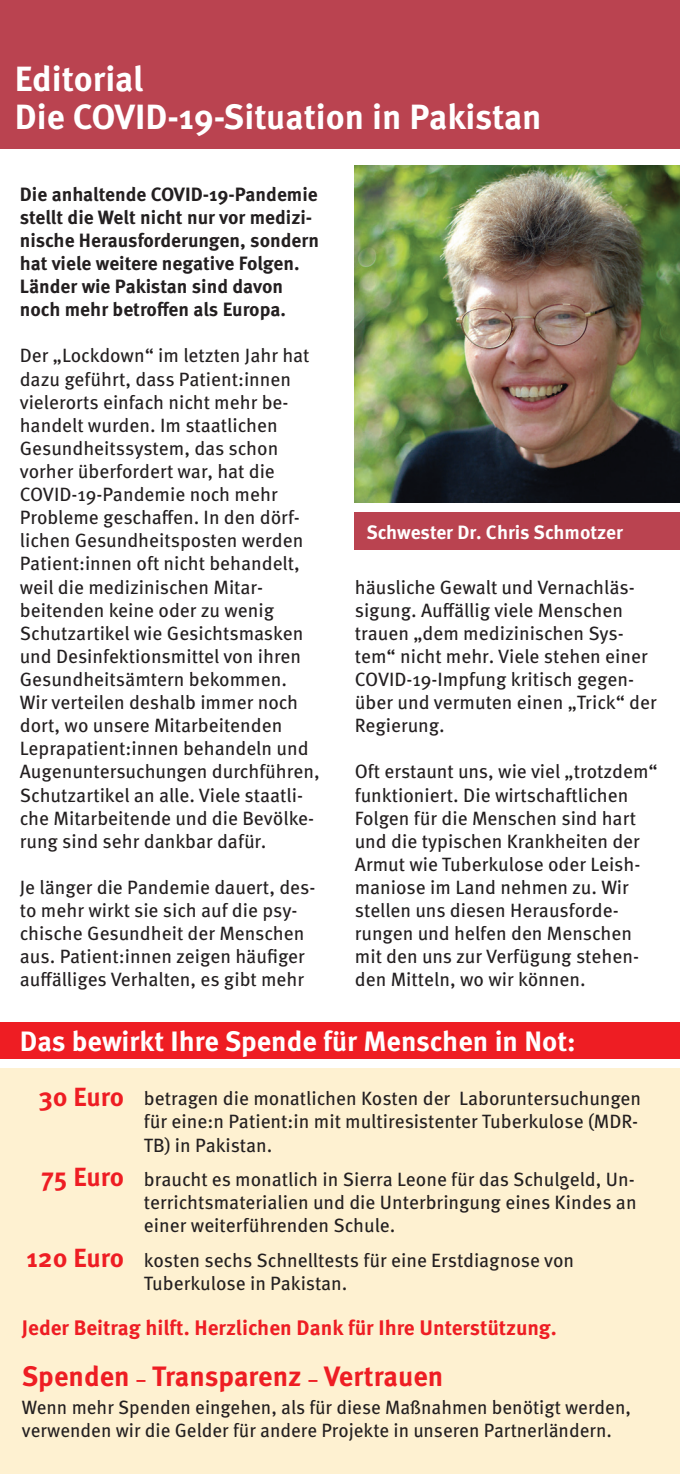
<style>
.page{position:relative;width:680px;height:1474px;background:#fff}
.page>*{position:absolute;margin:0;border:0;box-sizing:border-box;transform-origin:0 0}
.t1{font:700 35px/38.5px "Meta OT";color:#fff}
.t2{font:700 28px "Meta OT";color:#fff}
.t3{font:700 28px "Meta OT";color:#ee1d23}
.t4{font:700 21px "Meta OT";color:#ee1d23}
.t5{font:19.25px/23.1px "Meta OT";color:#231f20}
.t6{font:700 19.25px/23.1px "Meta OT";color:#231f20}
.t7{font:700 19.25px "Meta OT";color:#fff}
.s1{font-weight:700;font-size:26.25px;color:#ee1d23}
.s2{font-size:18.38px}
</style>
<div class="page">
<div style="left:0;top:0;width:680px;height:149px;background:#ba4350"></div>
<div style="left:355px;top:512px;width:325px;height:38px;background:#ba4350"></div>
<img style="left:355px;top:165px;width:325px;height:337px">
<div style="left:0;top:1022px;width:680px;height:36px;background:#ee1d23"></div>
<div style="left:0;top:1068px;width:680px;height:405px;background:#fef1d1"></div>
<h1 class="t1" style="left:15px;top:60px;width:528px">Editorial<br>Die COVID-19- Situation in Pakistan</h1>
<p class="t6" style="left:20px;top:183px;width:301px">Die anhaltende COVID-19-Pandemie stellt die Welt nicht nur vor medizi&shy;nische Herausforderungen, sondern hat viele weitere negative Folgen.<br>Länder wie Pakistan sind davon noch mehr betroffen als Europa.</p>
<p class="t5" style="left:20px;top:345px;width:301px">Der „Lockdown“ im letzten Jahr hat dazu geführt, dass Patient:innen vielerorts einfach nicht mehr be&shy;handelt wurden. Im staatlichen Gesundheitssystem, das schon vorher überfordert war, hat die COVID-19-Pandemie noch mehr Probleme geschaffen. In den dörf&shy;lichen Gesundheitsposten werden Patient:innen oft nicht behandelt, weil die medizinischen Mitar&shy;beitenden keine oder zu wenig Schutzartikel wie Gesichtsmasken und Desinfektionsmittel von ihren Gesundheitsämtern bekommen.<br>Wir verteilen deshalb immer noch dort, wo unsere Mitarbeitenden Leprapatient:innen behandeln und Augenuntersuchungen durchführen, Schutzartikel an alle. Viele staatli&shy;che Mitarbeitende und die Bevölke&shy;rung sind sehr dankbar dafür.</p>
<p class="t5" style="left:20px;top:876px;width:297px">Je länger die Pandemie dauert, des&shy;to mehr wirkt sie sich auf die psy&shy;chische Gesundheit der Menschen aus. Patient:innen zeigen häufiger auffälliges Verhalten, es gibt mehr</p>
<p class="t7" style="left:366px;top:519px;width:258px">Schwester Dr. Chris Schmotzer</p>
<p class="t5" style="left:355px;top:576px;width:303px">häusliche Gewalt und Vernachläs&shy;sigung. Auffällig viele Menschen trauen „dem medizinischen Sys&shy;tem“ nicht mehr. Viele stehen einer<br>COVID-19-Impfung kritisch gegen&shy;über und vermuten einen „Trick“ der<br>Regierung.</p>
<p class="t5" style="left:355px;top:760px;width:304px">Oft erstaunt uns, wie viel „trotzdem“ funktioniert. Die wirtschaftlichen Folgen für die Menschen sind hart und die typischen Krankheiten der Armut wie Tuberkulose oder Leish&shy;maniose im Land nehmen zu. Wir stellen uns diesen Herausforde&shy;rungen und helfen den Menschen mit den uns zur Verfügung stehen&shy;den Mitteln, wo wir können.</p>
<h2 class="t2" style="left:20px;top:1023px;width:557px">Das bewirkt Ihre Spende für Menschen in Not:</h2>
<p class="t5" style="left:144px;top:1087px;width:499px;text-indent:-106px"><span class="s1">30 Euro</span> betragen die monatlichen Kosten der Laboruntersuchungen für eine:n Patient:in mit multiresistenter Tuberkulose (MDR-<br>TB) in Pakistan.</p>
<p class="t5" style="left:144px;top:1168px;width:494px;text-align:justify;text-indent:-103px"><span class="s1">75 Euro</span> braucht es monatlich in Sierra Leone für das Schulgeld, Un&shy;terrichtsmaterialien und die Unterbringung eines Kindes an einer weiterführenden Schule.</p>
<p class="t5" style="left:144px;top:1248px;width:431px;text-indent:-117px"><span class="s1">120 Euro</span> kosten sechs Schnelltests für eine Erstdiagnose von<br>Tuberkulose in Pakistan.</p>
<p class="t4" style="left:22px;top:1314px;width:536px">Jeder Beitrag hilft. Herzlichen Dank für Ihre Unterstützung.</p>
<h2 class="t3" style="left:22px;top:1358px;width:423px">Spenden <span class="s2">–</span> Transparenz <span class="s2">–</span> Vertrauen</h2>
<p class="t5" style="left:22px;top:1396px;width:610px">Wenn mehr Spenden eingehen, als für diese Maßnahmen benötigt werden, verwenden wir die Gelder für andere Projekte in unseren Partnerländern.</p>
</div>
